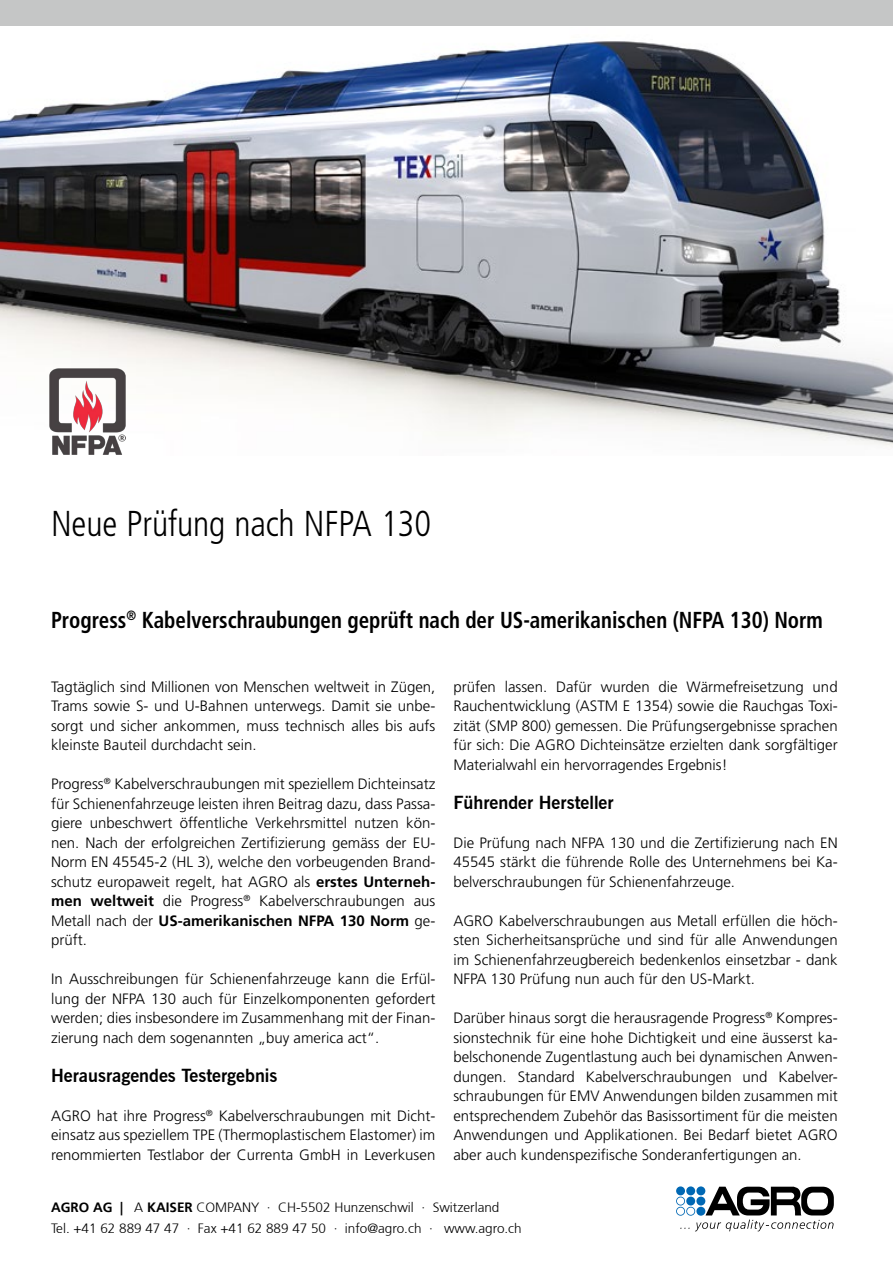
<style>
.page{position:relative;width:893px;height:1263px;background:#fff}
.page>*{position:absolute;margin:0;border:0;box-sizing:border-box;transform-origin:0 0}
.t1{font:300 condensed 36px "Frutiger LT";letter-spacing:-.005em;color:#000}
.t2{font:700 condensed 23.1px "Frutiger LT";color:#000;scale:.91 1}
.t3{font:700 18px "News Gothic BT";color:#000}
.t4{font:300 15px/19.5px "Frutiger LT";color:#000;text-align:justify}
.t5{font:300 13.5px/21px "Frutiger 45";color:#000}
.s1{font-weight:700}
.s2{font-family:"Frutiger 65";font-weight:700}
</style>
<div class="page">
<svg style="left:676px;top:1186px;width:158px;height:45px"></svg>
<div style="left:0;top:0;width:893px;height:26px;background:#c5c6c6"></div>
<img style="left:0;top:41px;width:893px;height:414px">
<img style="left:49px;top:369px;width:76px;height:85px">
<h1 class="t1" style="left:51px;top:503px;width:382px">Neue Prüfung nach NFPA 130</h1>
<h2 class="t2" style="left:51px;top:606px;width:850px">Progress<sup>®</sup> Kabelverschraubungen geprüft nach der US-amerikanischen (NFPA 130) Norm</h2>
<p class="t4" style="left:51px;top:677px;width:386px">Tagtäglich sind Millionen von Menschen weltweit in Zügen, Trams sowie S- und U-Bahnen unterwegs. Damit sie unbe&shy;sorgt und sicher ankommen, muss technisch alles bis aufs kleinste Bauteil durchdacht sein.</p>
<p class="t4" style="left:51px;top:775px;width:386px">Progress<sup>®</sup> Kabelverschraubungen mit speziellem Dichteinsatz für Schienenfahrzeuge leisten ihren Beitrag dazu, dass Passa&shy;giere unbeschwert öffentliche Verkehrsmittel nutzen kön&shy;nen. Nach der erfolgreichen Zertifizierung gemäss der EU-Norm EN 45545-2 (HL 3), welche den vorbeugenden Brand&shy;schutz europaweit regelt, hat AGRO als <span class="s1">erstes Unterneh&shy;men weltweit</span> die Progress<sup>®</sup> Kabelverschraubungen aus Metall nach der <span class="s1">US-amerikanischen NFPA 130 Norm</span> ge&shy;prüft.</p>
<p class="t4" style="left:51px;top:970px;width:386px">In Ausschreibungen für Schienenfahrzeuge kann die Erfül&shy;lung der NFPA 130 auch für Einzelkomponenten gefordert werden; dies insbesondere im Zusammenhang mit der Finan&shy;zierung nach dem sogenannten „buy america act“.</p>
<p class="t3" style="left:51px;top:1064px;width:228px">Herausragendes Testergebnis</p>
<p class="t4" style="left:51px;top:1106px;width:386px">AGRO hat ihre Progress<sup>®</sup> Kabelverschraubungen mit Dicht&shy;einsatz aus speziellem TPE (Thermoplastischem Elastomer) im renommierten Testlabor der Currenta GmbH in Leverkusen</p>
<p class="t4" style="left:453px;top:677px;width:386px">prüfen lassen. Dafür wurden die Wärmefreisetzung und Rauchentwicklung (ASTM E 1354) sowie die Rauchgas Toxi&shy;zität (SMP 800) gemessen. Die Prüfungsergebnisse sprachen für sich: Die AGRO Dichteinsätze erzielten dank sorgfältiger Materialwahl ein hervorragendes Ergebnis!</p>
<p class="t3" style="left:453px;top:791px;width:162px">Führender Hersteller</p>
<p class="t4" style="left:453px;top:833px;width:386px">Die Prüfung nach NFPA 130 und die Zertifizierung nach EN 45545 stärkt die führende Rolle des Unternehmens bei Ka&shy;belverschraubungen für Schienenfahrzeuge.</p>
<p class="t4" style="left:453px;top:911px;width:386px">AGRO Kabelverschraubungen aus Metall erfüllen die höch&shy;sten Sicherheitsansprüche und sind für alle Anwendungen im Schienenfahrzeugbereich bedenkenlos einsetzbar - dank NFPA 130 Prüfung nun auch für den US-Markt.</p>
<p class="t4" style="left:453px;top:1009px;width:386px">Darüber hinaus sorgt die herausragende Progress<sup>®</sup> Kompres&shy;sionstechnik für eine hohe Dichtigkeit und eine äusserst ka&shy;belschonende Zugentlastung auch bei dynamischen Anwen&shy;dungen. Standard Kabelverschraubungen und Kabelver&shy;schraubungen für EMV Anwendungen bilden zusammen mit entsprechendem Zubehör das Basissortiment für die meisten Anwendungen und Applikationen. Bei Bedarf bietet AGRO aber auch kundenspezifische Sonderanfertigungen an.</p>
<p class="t5" style="left:51px;top:1197px;width:472px"><span class="s2">AGRO AG |</span> A <span class="s2">KAISER</span> COMPANY · CH-5502 Hunzenschwil · Switzerland<br>Tel. +41 62 889 47 47 · Fax +41 62 889 47 50 · info@agro.ch · www.agro.ch</p>
</div>
